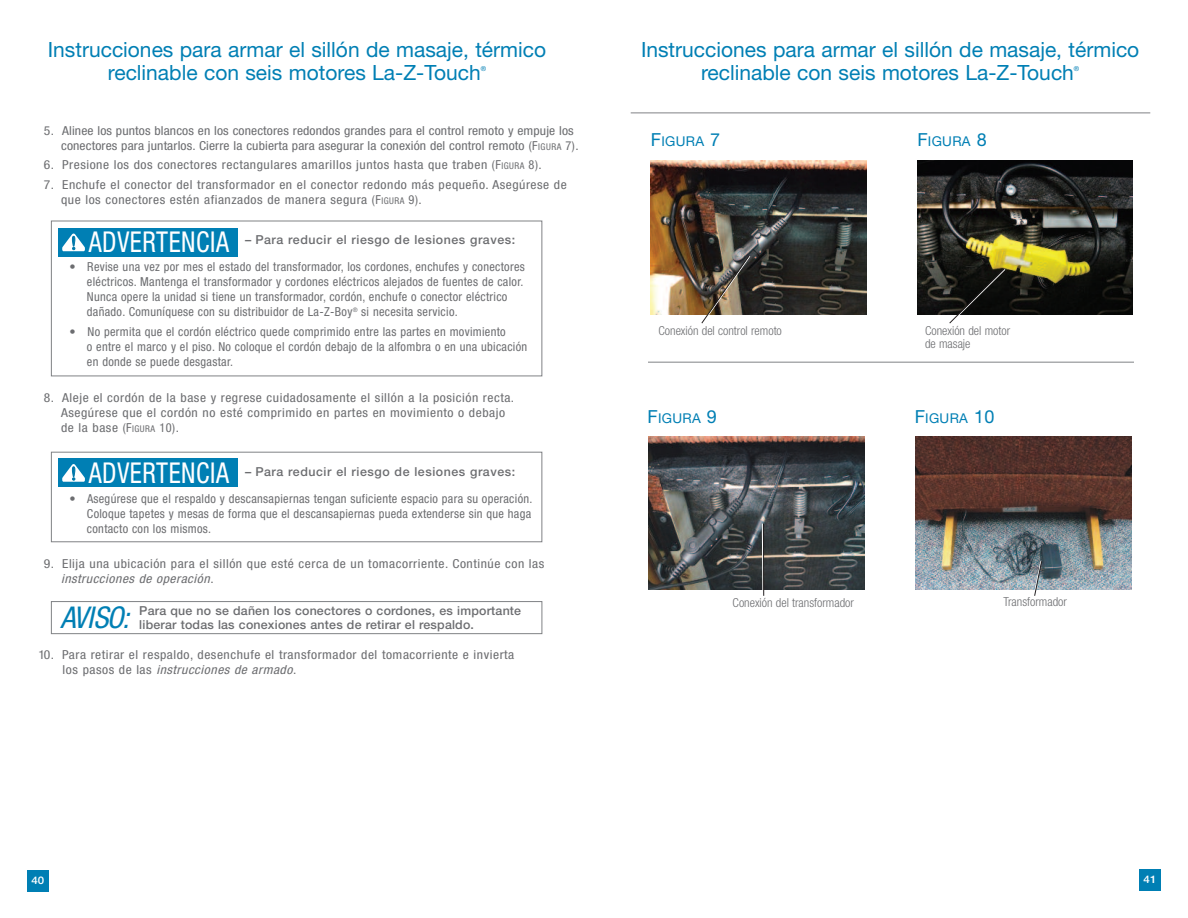
<style>
.page{position:relative;width:1188px;height:918px;background:#fff}
.page>*{position:absolute;margin:0;border:0;box-sizing:border-box;transform-origin:0 0}
.t1{font:italic condensed 30px "Helvetica Neue";letter-spacing:-.025em;color:#007fb4}
.t2{font:condensed 28.8px "Helvetica Neue";letter-spacing:.025em;color:#fff;scale:.9 1}
.t3{font:21px/22.5px "Helvetica Neue";color:#007fb4;text-align:center}
.t4{font:13.5px "Helvetica Neue";letter-spacing:.02em;color:#007fb4}
.t5{font:condensed 12.3px/15px "Helvetica Neue";letter-spacing:.025em;color:#6c6d70;scale:1.1 1}
.t6{font:condensed 12.3px/15px "Helvetica Neue";letter-spacing:.025em;color:#6c6d70}
.t7{font:500 12.3px/13.5px "Helvetica Neue";letter-spacing:.015em;color:#6c6d70}
.t8{font:300 condensed 12.3px/13.5px "Helvetica Neue";color:#6c6d70}
.t9{font:500 12.3px "Helvetica Neue";letter-spacing:.045em;color:#6c6d70}
.t10{font:500 10.5px "Helvetica Neue";color:#fff;scale:1.1 1}
.t11{font:6.75px "Helvetica Neue";color:#007fb4}
.s1{font-size:9.3px}
.s2{font-style:italic}
.s3{font-size:18px}
</style>
<div class="page">
<hr style="left:631px;top:113px;width:519px;height:1px;background:#808285">
<img style="left:917px;top:160px;width:216px;height:154px">
<img style="left:648px;top:436px;width:216px;height:154px">
<svg style="left:762px;top:479px;width:84px;height:117px;background:#54585a"></svg>
<hr style="left:763px;top:524px;width:1px;height:72px;background:#231f20">
<svg style="left:949px;top:268px;width:57px;height:56px"></svg>
<hr style="left:648px;top:362px;width:486px;height:1px;background:#808285">
<img style="left:651px;top:160px;width:215px;height:154px">
<img style="left:701px;top:254px;width:50px;height:70px">
<img style="left:916px;top:436px;width:215px;height:154px">
<img style="left:1033px;top:550px;width:75px;height:46px">
<div style="left:1139px;top:869px;width:22px;height:22px;background:#007fb4"></div>
<div style="left:27px;top:870px;width:22px;height:21px;background:#007fb4"></div>
<div style="left:51px;top:221px;width:491px;height:155px;border:1px solid #808285"></div>
<div style="left:51px;top:452px;width:491px;height:90px;border:1px solid #808285"></div>
<div style="left:51px;top:601px;width:491px;height:33px;border:1px solid #808285"></div>
<div style="left:58px;top:228px;width:180px;height:29px;background:#007fb4"></div>
<svg style="left:62px;top:234px;width:23px;height:17px"></svg>
<div style="left:58px;top:458px;width:180px;height:29px;background:#007fb4"></div>
<svg style="left:62px;top:464px;width:23px;height:18px"></svg>
<h3 class="t3" style="left:48px;top:41px;width:500px">Instrucciones para armar el sillón de masaje, térmico reclinable con seis motores La-Z-Touch</h3>
<p class="t11" style="left:481px;top:66px;width:7px">®</p>
<p class="t5" style="left:61px;top:124px;width:472px;text-indent:-17px">5. Alinee los puntos blancos en los conectores redondos grandes para el control remoto y empuje los conectores para juntarlos. Cierre la cubierta para asegurar la conexión del control remoto (F<span class="s1">IGURA</span> 7).</p>
<p class="t5" style="left:44px;top:158px;width:454px">6. Presione los dos conectores rectangulares amarillos juntos hasta que traben (F<span class="s1">IGURA</span> 8).</p>
<p class="t5" style="left:61px;top:178px;width:461px;text-indent:-17px">7. Enchufe el conector del transformador en el conector redondo más pequeño. Asegúrese de que los conectores estén afianzados de manera segura (F<span class="s1">IGURA</span> 9).</p>
<p class="t9" style="left:245px;top:236px;width:272px">– Para reducir el riesgo de lesiones graves:</p>
<p class="t6" style="left:87px;top:261px;width:439px;text-indent:-17px">• Revise una vez por mes el estado del transformador, los cordones, enchufes y conectores eléctricos. Mantenga el transformador y cordones eléctricos alejados de fuentes de calor.<br>Nunca opere la unidad si tiene un transformador, cordón, enchufe o conector eléctrico dañado. Comuníquese con su distribuidor de La-Z-Boy<sup>®</sup> si necesita servicio.</p>
<p class="t6" style="left:87px;top:325px;width:442px;text-indent:-17px">• No permita que el cordón eléctrico quede comprimido entre las partes en movimiento<br>o entre el marco y el piso. No coloque el cordón debajo de la alfombra o en una ubicación en donde se puede desgastar.</p>
<h2 class="t2" style="left:89px;top:232px;width:157px">ADVERTENCIA</h2>
<p class="t5" style="left:61px;top:391px;width:413px;text-indent:-17px">8. Aleje el cordón de la base y regrese cuidadosamente el sillón a la posición recta.<br>Asegúrese que el cordón no esté comprimido en partes en movimiento o debajo de la base (F<span class="s1">IGURA</span> 10).</p>
<h2 class="t2" style="left:89px;top:462px;width:157px">ADVERTENCIA</h2>
<p class="t9" style="left:245px;top:467px;width:272px">– Para reducir el riesgo de lesiones graves:</p>
<p class="t6" style="left:87px;top:492px;width:447px;text-align:justify;text-indent:-17px">• Asegúrese que el respaldo y descansapiernas tengan suficiente espacio para su operación.<br>Coloque tapetes y mesas de forma que el descansapiernas pueda extenderse sin que haga contacto con los mismos.</p>
<p class="t5" style="left:61px;top:557px;width:441px;text-indent:-17px">9. Elija una ubicación para el sillón que esté cerca de un tomacorriente. Continúe con las <span class="s2">instrucciones de operación</span>.</p>
<h1 class="t1" style="left:60px;top:607px;width:70px">AVISO:</h1>
<p class="t7" style="left:139px;top:605px;width:383px">Para que no se dañen los conectores o cordones, es importante liberar todas las conexiones antes de retirar el respaldo.</p>
<p class="t5" style="left:63px;top:649px;width:412px;text-indent:-24px">10. Para retirar el respaldo, desenchufe el transformador del tomacorriente e invierta los pasos de las <span class="s2">instrucciones de armado</span>.</p>
<h3 class="t3" style="left:641px;top:41px;width:500px">Instrucciones para armar el sillón de masaje, térmico reclinable con seis motores La-Z-Touch</h3>
<p class="t11" style="left:1074px;top:66px;width:7px">®</p>
<p class="t4" style="left:651px;top:137px;width:71px"><span class="s3">F</span>IGURA <span class="s3">7</span></p>
<p class="t4" style="left:917px;top:137px;width:71px"><span class="s3">F</span>IGURA <span class="s3">8</span></p>
<p class="t8" style="left:659px;top:325px;width:125px">Conexión del control remoto</p>
<p class="t4" style="left:648px;top:414px;width:71px"><span class="s3">F</span>IGURA <span class="s3">9</span></p>
<p class="t8" style="left:925px;top:325px;width:87px">Conexión del motor de masaje</p>
<p class="t4" style="left:915px;top:414px;width:81px"><span class="s3">F</span>IGURA <span class="s3">10</span></p>
<p class="t8" style="left:733px;top:597px;width:123px">Conexión del transformador</p>
<p class="t8" style="left:1004px;top:596px;width:65px">Transformador</p>
<p class="t10" style="left:31px;top:877px;width:13px">40</p>
<p class="t10" style="left:1144px;top:876px;width:13px">41</p>
</div>
